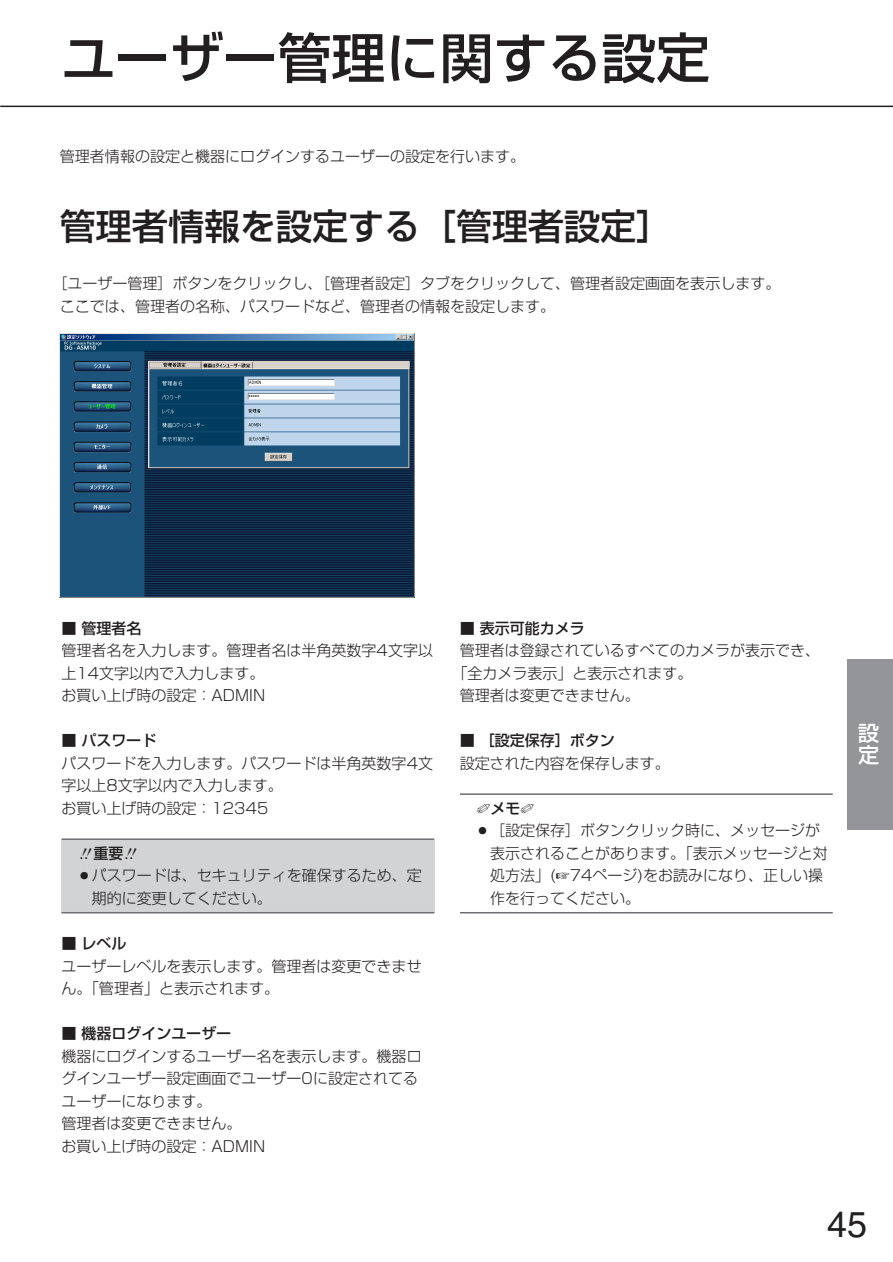
<style>
.page{position:relative;width:893px;height:1262px;background:#fff}
.page>*{position:absolute;margin:0;border:0;box-sizing:border-box;transform-origin:0 0}
.t1{font:500 54px "Shin Go";color:#231f20}
.t2{font:500 36px "Shin Go";color:#231f20}
.t3{font:36px "Helvetica";color:#231f20}
.t4{font:500 21px/22.5px "Shin Go";color:#fff}
.t5{font:300 15px/22.5px "Shin Go";color:#231f20}
.t6{font:500 15px "Shin Go";color:#231f20}
</style>
<div class="page">
<hr style="left:0;top:106px;width:892px;height:1px;background:#231f20">
<div style="left:847px;top:659px;width:45px;height:170px;background:#939598"></div>
<div style="left:61px;top:840px;width:373px;height:72px;background:#d1d3d4"></div>
<hr style="left:61px;top:838px;width:373px;height:2px;background:#6c6e70">
<hr style="left:61px;top:912px;width:373px;height:1px;background:#6c6e70">
<hr style="left:460px;top:793px;width:372px;height:2px;background:#6c6e70">
<hr style="left:460px;top:912px;width:372px;height:1px;background:#6c6e70">
<img style="left:60px;top:333px;width:355px;height:264px">
<h1 class="t1" style="left:61px;top:38px;width:649px">ユーザー管理に関する設定</h1>
<p class="t5" style="left:60px;top:147px;width:466px">管理者情報の設定と機器にログインするユーザーの設定を行います。</p>
<h2 class="t2" style="left:60px;top:213px;width:613px">管理者情報を設定する［管理者設定］</h2>
<p class="t5" style="left:60px;top:274px;width:721px;text-indent:-8px">［ユーザー管理］ボタンをクリックし、［管理者設定］タブをクリックして、管理者設定画面を表示します。ここでは、管理者の名称、パスワードなど、管理者の情報を設定します。</p>
<p class="t6" style="left:61px;top:622px;width:81px">■ 管理者名</p>
<p class="t5" style="left:61px;top:641px;width:373px">管理者名を入力します。管理者名は半角英数字4文字以上14文字以内で入力します。<br>お買い上げ時の設定：ADMIN</p>
<p class="t6" style="left:61px;top:735px;width:96px">■ パスワード</p>
<p class="t5" style="left:61px;top:754px;width:373px">パスワードを入力します。パスワードは半角英数字4文字以上8文字以内で入力します。<br>お買い上げ時の設定：12345</p>
<p class="t6" style="left:93px;top:847px;width:31px">重要</p>
<p class="t5" style="left:92px;top:866px;width:332px;text-indent:-15px">○パスワードは、セキュリティを確保するため、定期的に変更してください。</p>
<p class="t6" style="left:61px;top:937px;width:66px">■ レベル</p>
<p class="t5" style="left:61px;top:956px;width:361px">ユーザーレベルを表示します。管理者は変更できません。「管理者」と表示されます。</p>
<p class="t6" style="left:61px;top:1027px;width:171px">■ 機器ログインユーザー</p>
<p class="t5" style="left:61px;top:1046px;width:361px">機器にログインするユーザー名を表示します。機器ログインユーザー設定画面でユーザー0に設定されてるユーザーになります。<br>管理者は変更できません。<br>お買い上げ時の設定：ADMIN</p>
<p class="t6" style="left:460px;top:622px;width:126px">■ 表示可能カメラ</p>
<p class="t5" style="left:460px;top:641px;width:361px">管理者は登録されているすべてのカメラが表示でき、</p>
<p class="t5" style="left:452px;top:664px;width:241px">「全カメラ表示」と表示されます。</p>
<p class="t5" style="left:460px;top:686px;width:181px">管理者は変更できません。</p>
<p class="t6" style="left:460px;top:735px;width:156px">■ ［設定保存］ボタン</p>
<p class="t5" style="left:460px;top:754px;width:211px">設定された内容を保存します。</p>
<p class="t6" style="left:477px;top:802px;width:59px">✐メモ✐</p>
<p class="t5" style="left:490px;top:821px;width:339px;text-indent:-15px">○［設定保存］ボタンクリック時に、メッセージが表示されることがあります。「表示メッセージと対処方法」(☞74ページ)をお読みになり、正しい操作を行ってください。</p>
<h3 class="t4" style="left:858px;top:724px;width:22px">設定</h3>
<h2 class="t3" style="left:827px;top:1211px;width:42px">45</h2>
</div>
